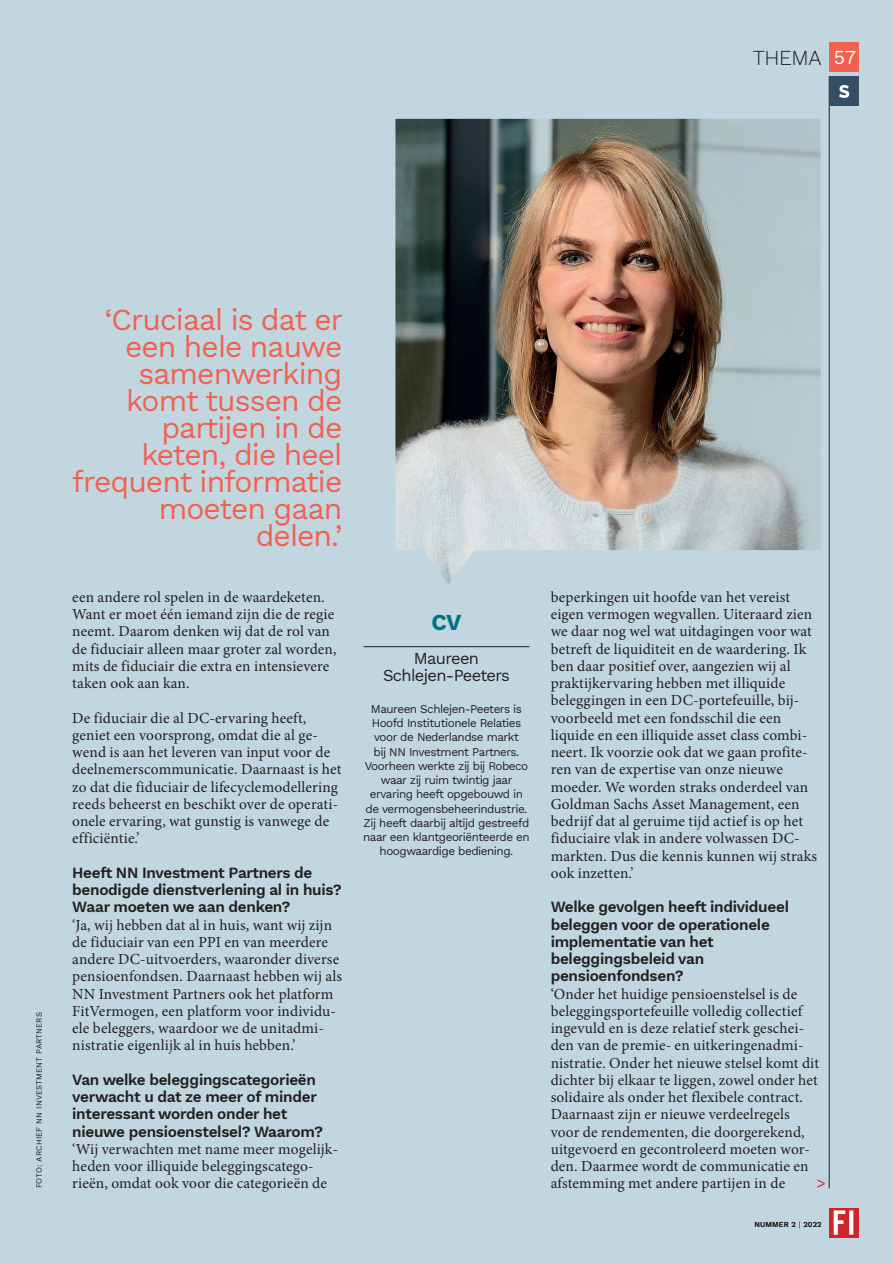
<style>
.page{position:relative;width:893px;height:1263px;background:#c2d6df}
.page>*{position:absolute;margin:0;border:0;box-sizing:border-box;transform-origin:0 0}
.t1{font:30px/27px "Work Sans";letter-spacing:-.03em;color:#f16150;text-align:right}
.t2{font:700 22.5px "Work Sans";color:#007487}
.t3{font:300 21px "Work Sans";letter-spacing:-.015em;color:#231f20}
.t4{font:16.5px/17.2px "Work Sans";letter-spacing:-.04em;color:#231f20;text-align:center}
.t5{font:15.3px/17.2px "Minion Pro";letter-spacing:.01em;color:#231f20}
.t6{font:600 15.3px/17.2px "Work Sans";letter-spacing:-.02em;color:#231f20}
.t7{font:15px "Work Sans";color:#d1232a}
.t8{font:11.7px/14.2px "Work Sans";letter-spacing:-.04em;color:#231f20;text-align:center}
.t9{font:7.95px "Work Sans";letter-spacing:.02em;color:#231f20}
.t10{font:500 7.5px "Work Sans";letter-spacing:.02em;color:#231f20}
.s1{font-weight:400;font-size:19.5px;color:#fff}
.s2{font-weight:400;color:#d1232a}
</style>
<div class="page">
<svg style="left:829px;top:1208px;width:30px;height:29px"></svg>
<svg style="left:834px;top:1210px;width:19px;height:25px"></svg>
<img style="left:395px;top:119px;width:426px;height:465px">
<hr style="left:364px;top:646px;width:165px;height:1px;background:#231f20">
<hr style="left:829px;top:77px;width:1px;height:1111px;background:#231f20">
<div style="left:829px;top:77px;width:30px;height:29px;background:#344f65"></div>
<svg style="left:839px;top:85px;width:10px;height:13px"></svg>
<div style="left:829px;top:43px;width:30px;height:29px;background:#f16150"></div>
<h3 class="t3" style="left:753px;top:42px;width:105px">THEMA <span class="s1">57</span></h3>
<p class="t9" style="left:33px;top:1188px;width:178px;rotate:-90deg">FOTO: ARCHIEF NN INVESTMENT PARTNERS</p>
<h1 class="t1" style="left:72px;top:305px;width:272px">‘Cruciaal is dat er een hele nauwe samenwerking komt tussen de partijen in de keten, die heel frequent informatie moeten gaan delen.’</h1>
<p class="t5" style="left:72px;top:588px;width:266px">een andere rol spelen in de waardeketen.<br>Want er moet één iemand zijn die de regie neemt. Daarom denken wij dat de rol van de fiduciair alleen maar groter zal worden, mits de fiduciair die extra en intensievere taken ook aan kan.</p>
<p class="t5" style="left:72px;top:709px;width:271px">De fiduciair die al DC-ervaring heeft, geniet een voorsprong, omdat die al ge&shy;wend is aan het leveren van input voor de deelnemerscommunicatie. Daarnaast is het zo dat die fiduciair de lifecyclemodellering reeds beheerst en beschikt over de operati&shy;onele ervaring, wat gunstig is vanwege de efficiëntie.’</p>
<p class="t6" style="left:72px;top:863px;width:271px">Heeft NN Investment Partners de benodigde dienstverlening al in huis?<br>Waar moeten we aan denken?</p>
<p class="t5" style="left:72px;top:916px;width:271px">‘Ja, wij hebben dat al in huis, want wij zijn de fiduciair van een PPI en van meerdere andere DC-uitvoerders, waaronder diverse pensioenfondsen. Daarnaast hebben wij als NN Investment Partners ook het platform FitVermogen, een platform voor individu&shy;ele beleggers, waardoor we de unitadmi&shy;nistratie eigenlijk al in huis hebben.’</p>
<p class="t6" style="left:72px;top:1070px;width:252px">Van welke beleggingscategorieën verwacht u dat ze meer of minder interessant worden onder het nieuwe pensioenstelsel? Waarom?</p>
<p class="t5" style="left:72px;top:1140px;width:267px">‘Wij verwachten met name meer mogelijk&shy;heden voor illiquide beleggingscatego&shy;rieën, omdat ook voor die categorieën de</p>
<h2 class="t2" style="left:431px;top:605px;width:32px">CV</h2>
<p class="t4" style="left:383px;top:649px;width:128px">Maureen<br>Schlejen-Peeters</p>
<p class="t8" style="left:363px;top:701px;width:168px">Maureen Schlejen-Peeters is<br>Hoofd Institutionele Relaties voor de Nederlandse markt<br>bij NN Investment Partners.<br>Voorheen werkte zij bij Robeco waar zij ruim twintig jaar ervaring heeft opgebouwd in de vermogensbeheerindustrie.<br>Zij heeft daarbij altijd gestreefd naar een klantgeoriënteerde en hoogwaardige bediening.</p>
<p class="t5" style="left:551px;top:588px;width:268px">beperkingen uit hoofde van het vereist eigen vermogen wegvallen. Uiteraard zien we daar nog wel wat uitdagingen voor wat betreft de liquiditeit en de waardering. Ik ben daar positief over, aangezien wij al praktijkervaring hebben met illiquide beleggingen in een DC-portefeuille, bij&shy;voorbeeld met een fondsschil die een liquide en een illiquide asset class combi&shy;neert. Ik voorzie ook dat we gaan profite&shy;ren van de expertise van onze nieuwe moeder. We worden straks onderdeel van Goldman Sachs Asset Management, een bedrijf dat al geruime tijd actief is op het fiduciaire vlak in andere volwassen DC&shy;markten. Dus die kennis kunnen wij straks ook inzetten.’</p>
<p class="t6" style="left:551px;top:898px;width:240px">Welke gevolgen heeft individueel beleggen voor de operationele implementatie van het beleggingsbeleid van pensioenfondsen?</p>
<p class="t5" style="left:551px;top:985px;width:270px">‘Onder het huidige pensioenstelsel is de beleggingsportefeuille volledig collectief ingevuld en is deze relatief sterk geschei&shy;den van de premie- en uitkeringenadmi&shy;nistratie. Onder het nieuwe stelsel komt dit dichter bij elkaar te liggen, zowel onder het solidaire als onder het flexibele contract.<br>Daarnaast zijn er nieuwe verdeelregels voor de rendementen, die doorgerekend, uitgevoerd en gecontroleerd moeten wor&shy;den. Daarmee wordt de communicatie en afstemming met andere partijen in de</p>
<p class="t7" style="left:817px;top:1172px;width:11px">&gt;</p>
<p class="t10" style="left:754px;top:1219px;width:69px">NUMMER 2 <span class="s2">|</span> 2022</p>
</div>
